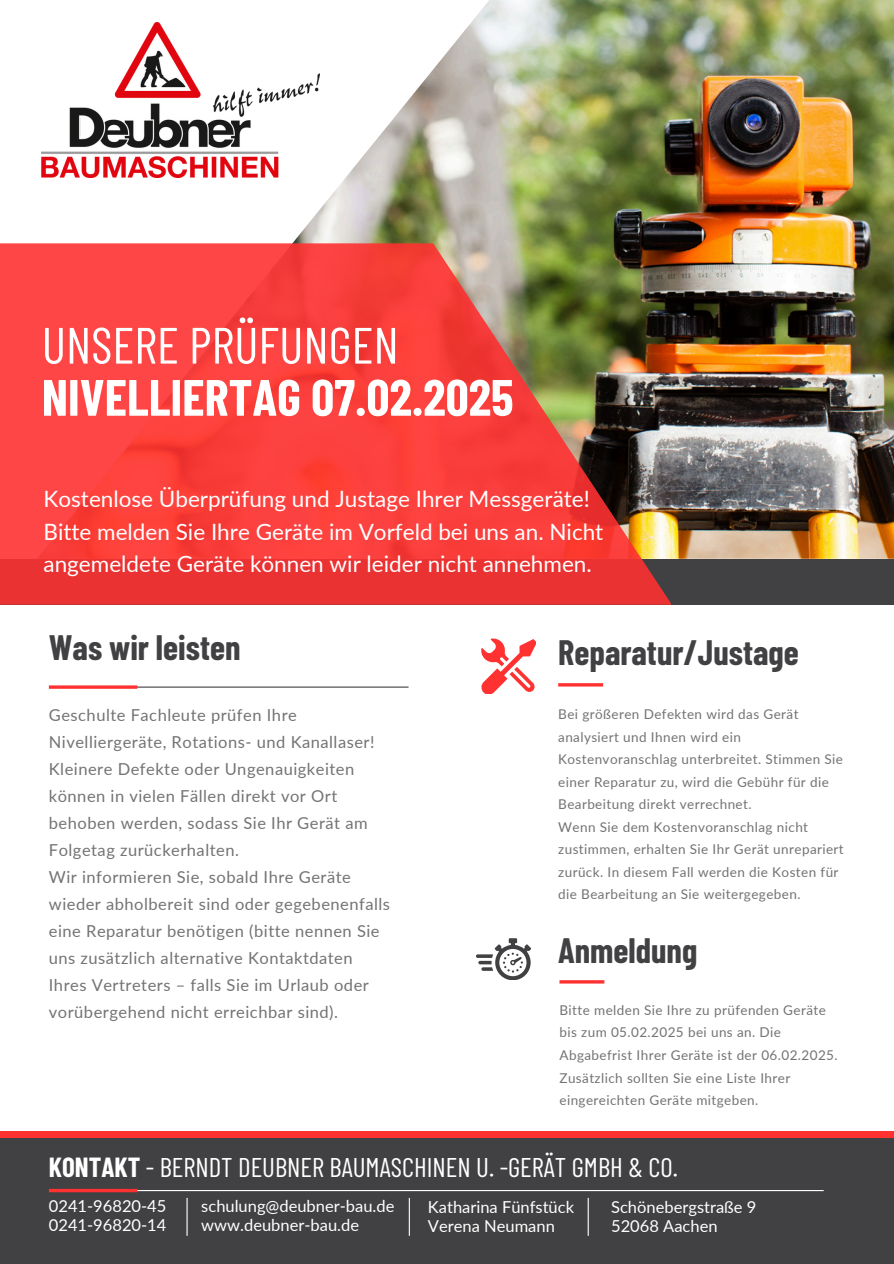
<style>
.page{position:relative;width:894px;height:1264px;background:#fff}
.page>*{position:absolute;margin:0;border:0;box-sizing:border-box;transform-origin:0 0}
.t1{font:700 51px "Barlow Condensed";color:#fff}
.t2{font:51px "Barlow Condensed";color:#fff}
.t3{font:700 34.5px "Barlow Condensed";color:#414042}
.t4{font:27px "Barlow Condensed";color:#fff}
.t5{font:22.5px/32.7px "Lato";color:#fff}
.t6{font:16.5px/27px "Lato";letter-spacing:.03em;color:#737373}
.t7{font:16.5px/19.2px "Lato";color:#fff}
.t8{font:13.5px/22.5px "Lato";letter-spacing:.03em;color:#737373}
.s1{font-weight:700}
</style>
<div class="page">
<img style="left:41px;top:0;width:852px;height:558px">
<div style="left:0;top:558px;width:893px;height:46px;background:#414042"></div>
<svg style="left:0;top:243px;width:671px;height:361px;background:#e0473e"></svg>
<div style="left:0;top:1137px;width:893px;height:126px;background:#414042"></div>
<div style="left:0;top:1130px;width:893px;height:7px;background:#ff3131"></div>
<hr style="left:51px;top:1189px;width:772px;height:2px;background:#fff">
<svg style="left:49px;top:1188px;width:88px;height:4px"></svg>
<hr style="left:186px;top:1197px;width:1px;height:38px;background:#fff">
<hr style="left:408px;top:1197px;width:2px;height:38px;background:#fff">
<img style="left:42px;top:22px;width:278px;height:155px">
<hr style="left:587px;top:1197px;width:1px;height:38px;background:#fff">
<hr style="left:51px;top:686px;width:357px;height:1px;background:#414042">
<hr style="left:49px;top:685px;width:88px;height:3px;background:#ff3131">
<hr style="left:558px;top:683px;width:45px;height:3px;background:#ff3131">
<svg style="left:476px;top:938px;width:55px;height:41px"></svg>
<hr style="left:559px;top:980px;width:45px;height:3px;background:#ff3131">
<svg style="left:481px;top:638px;width:54px;height:56px"></svg>
<p class="t2" style="left:42px;top:312px;width:358px">UNSERE PRÜFUNGEN</p>
<h3 class="t1" style="left:42px;top:365px;width:473px">NIVELLIERTAG 07.02.2025</h3>
<h3 class="t5" style="left:44px;top:482px;width:561px">Kostenlose Überprüfung und Justage Ihrer Messgeräte!<br>Bitte melden Sie Ihre Geräte im Vorfeld bei uns an. Nicht angemeldete Geräte können wir leider nicht annehmen.</h3>
<p class="t3" style="left:49px;top:626px;width:193px">Was wir leisten</p>
<p class="t6" style="left:49px;top:700px;width:342px">Geschulte Fachleute prüfen Ihre Nivelliergeräte, Rotations- und Kanallaser!<br>Kleinere Defekte oder Ungenauigkeiten können in vielen Fällen direkt vor Ort behoben werden, sodass Sie Ihr Gerät am Folgetag zurückerhalten.<br>Wir informieren Sie, sobald Ihre Geräte wieder abholbereit sind oder gegebenenfalls eine Reparatur benötigen (bitte nennen Sie uns zusätzlich alternative Kontaktdaten Ihres Vertreters – falls Sie im Urlaub oder</p>
<p class="t6" style="left:49px;top:997px;width:290px">vorübergehend nicht erreichbar sind).</p>
<p class="t3" style="left:558px;top:630px;width:242px">Reparatur/Justage</p>
<p class="t8" style="left:558px;top:702px;width:242px">Bei größeren Defekten wird das Gerät</p>
<p class="t8" style="left:558px;top:725px;width:184px">analysiert und Ihnen wird ein</p>
<p class="t8" style="left:558px;top:747px;width:286px">Kostenvoranschlag unterbreitet. Stimmen Sie</p>
<p class="t8" style="left:558px;top:770px;width:272px">einer Reparatur zu, wird die Gebühr für die</p>
<h3 class="t8" style="left:558px;top:792px;width:195px">Bearbeitung direkt verrechnet.</h3>
<p class="t8" style="left:558px;top:815px;width:251px">Wenn Sie dem Kostenvoranschlag nicht</p>
<p class="t8" style="left:558px;top:837px;width:287px">zustimmen, erhalten Sie Ihr Gerät unrepariert</p>
<h4 class="t8" style="left:558px;top:860px;width:282px">zurück. In diesem Fall werden die Kosten für</h4>
<h6 class="t8" style="left:558px;top:882px;width:244px">die Bearbeitung an Sie weitergegeben.</h6>
<h6 class="t3" style="left:558px;top:928px;width:140px">Anmeldung</h6>
<h6 class="t8" style="left:559px;top:998px;width:268px">Bitte melden Sie Ihre zu prüfenden Geräte</h6>
<h6 class="t8" style="left:559px;top:1020px;width:279px">bis zum 05.02.2025 bei uns an. Die Abgabefrist Ihrer Geräte ist der 06.02.2025.<br>Zusätzlich sollten Sie eine Liste Ihrer eingereichten Geräte mitgeben.</h6>
<h6 class="t4" style="left:49px;top:1149px;width:630px"><span class="s1">KONTAKT</span> - BERNDT DEUBNER BAUMASCHINEN U. -GERÄT GMBH &amp; CO.</h6>
<p class="t7" style="left:611px;top:1196px;width:147px">Schönebergstraße 9</p>
<p class="t7" style="left:201px;top:1215px;width:159px">www.deubner-bau.de</p>
<p class="t7" style="left:611px;top:1215px;width:108px">52068 Aachen</p>
<p class="t7" style="left:49px;top:1195px;width:119px">0241-96820-45</p>
<h2 class="t7" style="left:201px;top:1195px;width:194px">schulung@deubner-bau.de</h2>
<h1 class="t7" style="left:49px;top:1215px;width:119px">0241-96820-14</h1>
<p class="t7" style="left:428px;top:1196px;width:147px">Katharina Fünfstück<br>Verena Neumann</p>
</div>
